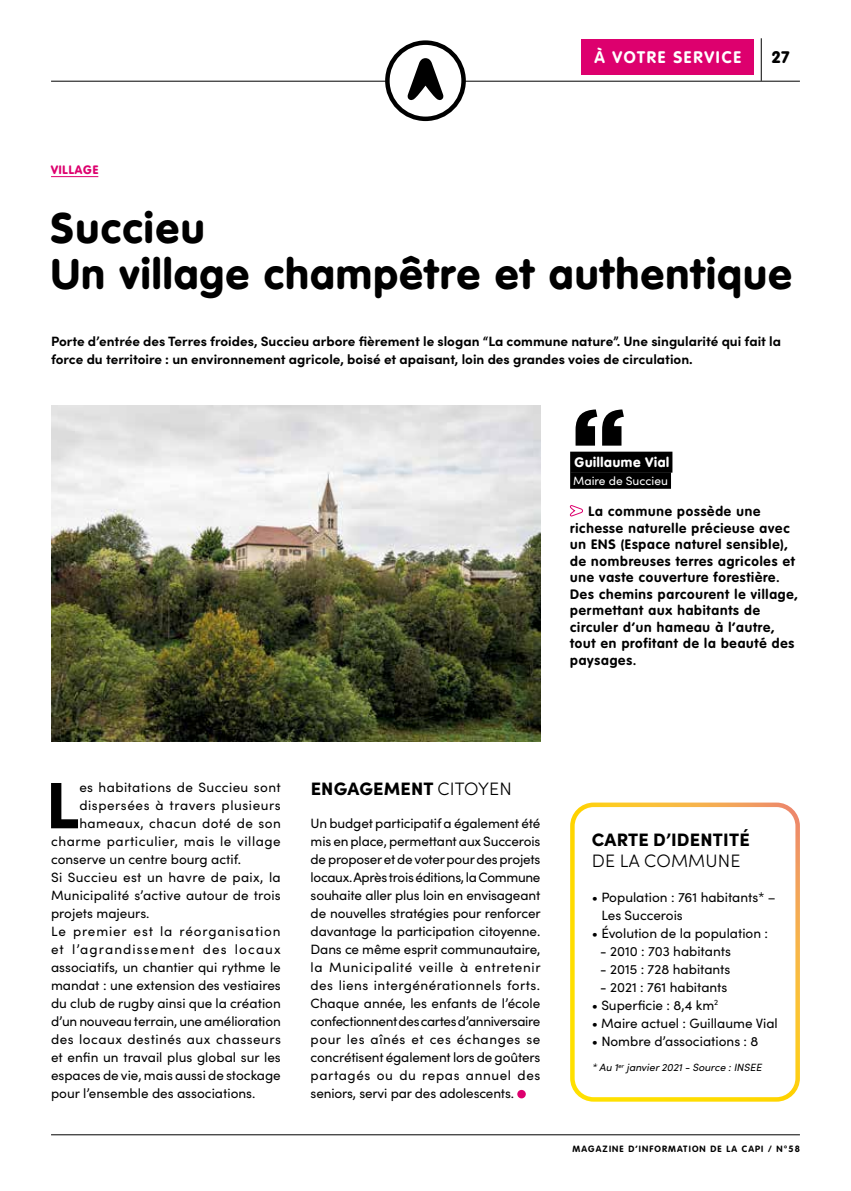
<style>
.page{position:relative;width:851px;height:1191px;background:#fff}
.page>*{position:absolute;margin:0;border:0;box-sizing:border-box;transform-origin:0 0}
.t1{font:900 65.7px "Sofia Pro";color:#000}
.t2{font:900 42px/46.5px "VAG Rounded Std";letter-spacing:.04em;color:#000}
.t3{font:900 18px "Sofia Pro";letter-spacing:.01em;color:#000}
.t4{font:300 18px "Sofia Pro";letter-spacing:.01em;color:#000}
.t5{font:700 16.5px "VAG Rounded Std";letter-spacing:.11em;color:#fff}
.t6{font:900 16.5px "VAG Rounded Std";color:#000}
.t7{font:13.5px/18px "Sofia Pro";color:#000;text-align:justify}
.t8{font:700 13.5px/16.5px "VAG Rounded Std";letter-spacing:.06em;color:#000}
.t9{font:700 13.5px/18px "Sofia Pro";color:#000}
.t10{font:13.5px "Sofia Pro";letter-spacing:.04em;color:#000}
.t11{font:13.5px "Sofia Pro";letter-spacing:.03em;color:#000}
.t12{font:13.5px "Sofia Pro";letter-spacing:.035em;color:#000}
.t13{font:13.5px "Sofia Pro";letter-spacing:.065em;color:#000}
.t14{font:13.5px "Sofia Pro";letter-spacing:.085em;color:#000}
.t15{font:900 13.5px "VAG Rounded Std";letter-spacing:.05em;color:#fff}
.t16{font:12px "Sofia Pro";color:#fff}
.t17{font:900 12px "VAG Rounded Std";letter-spacing:.07em;color:#dd006e}
.t18{font:italic 10.5px "Sofia Pro";color:#000}
.t19{font:700 9px "VAG Rounded Std";letter-spacing:.125em;color:#000}
.s1{font-weight:300}
</style>
<div class="page">
<hr style="left:760px;top:38px;width:1px;height:43px;background:#000">
<hr style="left:51px;top:81px;width:748px;height:1px;background:#000">
<hr style="left:51px;top:1134px;width:748px;height:1px;background:#000">
<div style="left:581px;top:39px;width:172px;height:36px;background:#dd006e"></div>
<svg style="left:575px;top:409px;width:48px;height:36px"></svg>
<div style="left:570px;top:451px;width:102px;height:21px;background:#000"></div>
<div style="left:570px;top:472px;width:101px;height:17px;background:#000"></div>
<svg style="left:570px;top:505px;width:13px;height:11px"></svg>
<hr style="left:51px;top:176px;width:47px;height:1px;background:#dd006e">
<svg style="left:517px;top:1089px;width:8px;height:9px"></svg>
<img style="left:51px;top:405px;width:489px;height:336px">
<div style="left:570px;top:802px;width:229px;height:299px;border:4px solid #fff;border-radius:21px"></div>
<svg style="left:387px;top:43px;width:76px;height:76px"></svg>
<div style="left:385px;top:40px;width:81px;height:81px;border:4px solid #000;border-radius:50%"></div>
<svg style="left:407px;top:58px;width:37px;height:42px"></svg>
<p class="t5" style="left:594px;top:48px;width:148px">À VOTRE SERVICE</p>
<p class="t6" style="left:772px;top:48px;width:19px">27</p>
<p class="t17" style="left:51px;top:162px;width:49px">VILLAGE</p>
<h2 class="t2" style="left:51px;top:206px;width:742px">Succieu<br>Un village champêtre et authentique</h2>
<p class="t9" style="left:51px;top:331px;width:731px">Porte d’entrée des Terres froides, Succieu arbore fièrement le slogan “La commune nature”. Une singularité qui fait la force du territoire : un environnement agricole, boisé et apaisant, loin des grandes voies de circulation.</p>
<p class="t15" style="left:574px;top:454px;width:96px">Guillaume Vial</p>
<p class="t16" style="left:573px;top:472px;width:96px">Maire de Succieu</p>
<p class="t8" style="left:570px;top:503px;width:229px;text-indent:18px">La commune possède une richesse naturelle précieuse avec un ENS (Espace naturel sensible), de nombreuses terres agricoles et une vaste couverture forestière.<br>Des chemins parcourent le village, permettant aux habitants de circuler d’un hameau à l’autre, tout en profitant de la beauté des paysages.</p>
<h1 class="t1" style="left:46px;top:753px;width:35px">L</h1>
<p class="t11" style="left:79px;top:777px;width:203px">es habitations de Succieu sont</p>
<p class="t10" style="left:79px;top:795px;width:203px">dispersées à travers plusieurs</p>
<p class="t12" style="left:79px;top:813px;width:203px">hameaux, chacun doté de son</p>
<p class="t10" style="left:51px;top:831px;width:231px">charme particulier, mais le village</p>
<p class="t7" style="left:51px;top:850px;width:191px">conserve un centre bourg actif.</p>
<p class="t11" style="left:51px;top:867px;width:231px">Si Succieu est un havre de paix, la</p>
<p class="t7" style="left:51px;top:886px;width:231px">Municipalité s’active autour de trois</p>
<p class="t7" style="left:51px;top:904px;width:100px">projets majeurs.</p>
<p class="t13" style="left:51px;top:921px;width:231px">Le premier est la réorganisation</p>
<p class="t14" style="left:51px;top:939px;width:231px">et l’agrandissement des locaux</p>
<p class="t7" style="left:51px;top:957px;width:231px">associatifs, un chantier qui rythme le</p>
<p class="t7" style="left:51px;top:975px;width:231px">mandat : une extension des vestiaires</p>
<p class="t7" style="left:51px;top:993px;width:231px">du club de rugby ainsi que la création</p>
<p class="t7" style="left:51px;top:1011px;width:231px">d’un nouveau terrain, une amélioration</p>
<p class="t12" style="left:51px;top:1029px;width:231px">des locaux destinés aux chasseurs</p>
<p class="t7" style="left:51px;top:1047px;width:231px">et enfin un travail plus global sur les</p>
<p class="t7" style="left:51px;top:1065px;width:231px">espaces de vie, mais aussi de stockage</p>
<p class="t7" style="left:51px;top:1083px;width:206px">pour l’ensemble des associations.</p>
<h3 class="t3" style="left:310px;top:775px;width:203px">ENGAGEMENT <span class="s1">CITOYEN</span></h3>
<p class="t7" style="left:310px;top:814px;width:231px">Un budget participatif a également été mis en place, permettant aux Succerois de proposer et de voter pour des projets locaux. Après trois éditions, la Commune souhaite aller plus loin en envisageant de nouvelles stratégies pour renforcer davantage la participation citoyenne.<br>Dans ce même esprit communautaire, la Municipalité veille à entretenir des liens intergénérationnels forts.<br>Chaque année, les enfants de l’école confectionnent des cartes d’anniversaire pour les aînés et ces échanges se concrétisent également lors de goûters partagés ou du repas annuel des seniors, servi par des adolescents.</p>
<h3 class="t3" style="left:591px;top:825px;width:159px">CARTE D’IDENTITÉ</h3>
<h3 class="t4" style="left:591px;top:847px;width:150px">DE LA COMMUNE</h3>
<p class="t7" style="left:601px;top:887px;width:176px;text-indent:-10px">• Population : 761 habitants* –<br>Les Succerois</p>
<p class="t7" style="left:591px;top:923px;width:178px">• Évolution de la population :</p>
<p class="t7" style="left:600px;top:941px;width:132px">- 2010 : 703 habitants</p>
<p class="t7" style="left:600px;top:959px;width:132px">- 2015 : 728 habitants</p>
<p class="t7" style="left:600px;top:977px;width:129px">- 2021 : 761 habitants</p>
<p class="t7" style="left:591px;top:995px;width:128px">• Superficie : 8,4 km<sup>2</sup></p>
<p class="t7" style="left:591px;top:1013px;width:188px">• Maire actuel : Guillaume Vial</p>
<p class="t7" style="left:591px;top:1031px;width:168px">• Nombre d’associations : 8</p>
<p class="t18" style="left:591px;top:1059px;width:171px">* Au 1<sup>er</sup> janvier 2021 - Source : INSEE</p>
<p class="t19" style="left:572px;top:1143px;width:229px">MAGAZINE D’INFORMATION DE LA CAPI / N°58</p>
</div>
